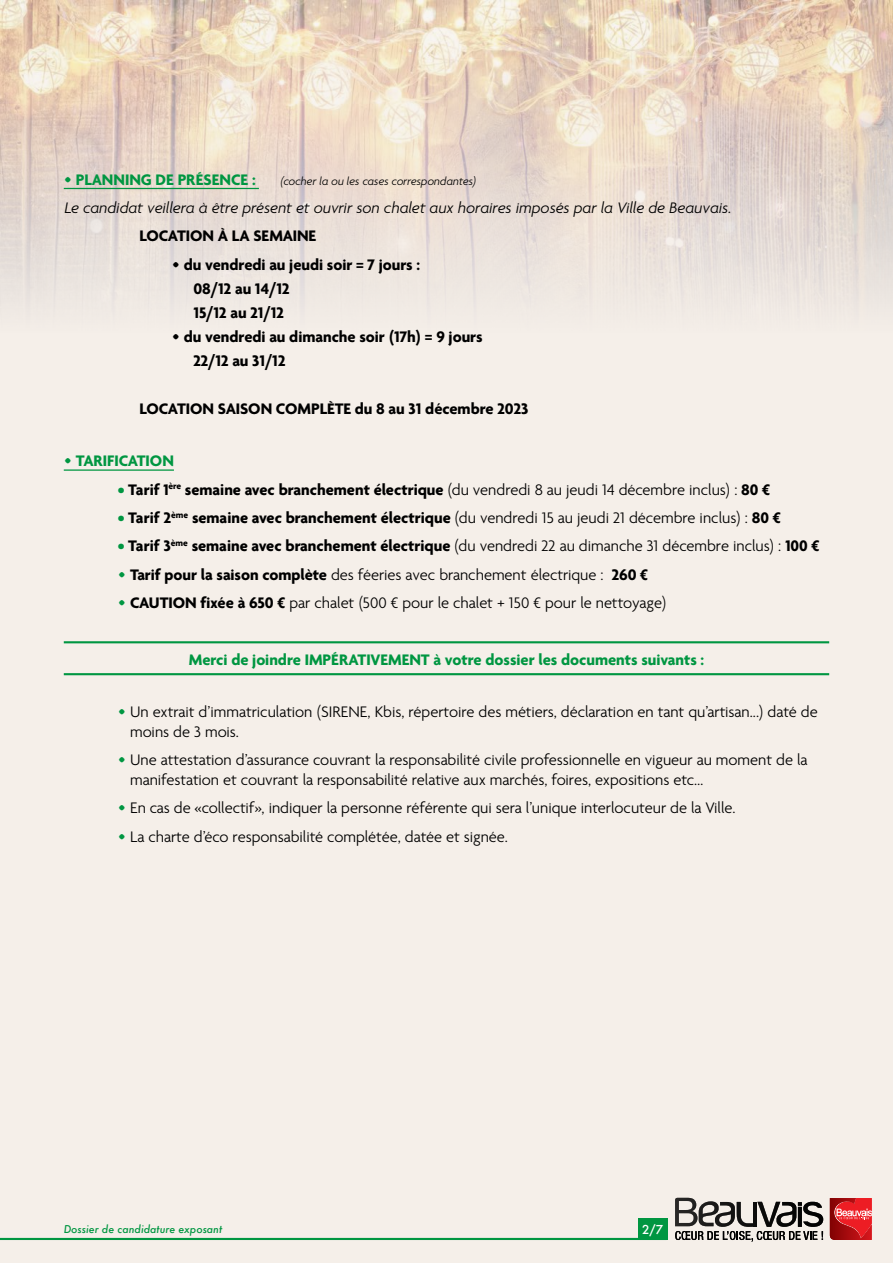
<style>
.page{position:relative;width:893px;height:1263px;background:#f5efe9}
.page>*{position:absolute;margin:0;border:0;box-sizing:border-box;transform-origin:0 0}
.t1{font:300 16.5px/19.8px "Agenda One";color:#000}
.t2{font:700 16.5px "Agenda";color:#000}
.t3{font:700 16.5px/24px "Agenda One";color:#000}
.t4{font:700 16.5px "Agenda One";color:#009641}
.t5{font:italic 300 16.5px "Agenda One";color:#000}
.t6{font:italic 300 12px "Agenda One";color:#000}
.t7{font:500 12px "Futura";color:#fff}
.t8{font:italic 500 10.5px "Futura";color:#009641}
.s1{color:#009641}
.s2{font-family:"Agenda One";font-weight:300}
.s3{font-weight:700;color:#009641}
.s4{font-weight:700}
</style>
<div class="page">
<img style="left:0;top:0;width:893px;height:307px">
<hr style="left:0;top:1238px;width:666px;height:2px;background:#009641">
<svg style="left:830px;top:1198px;width:42px;height:42px;background:#cd2b2f"></svg>
<svg style="left:675px;top:1198px;width:148px;height:44px"></svg>
<hr style="left:753px;top:1202px;width:4px;height:25px;background:#0c0c0c">
<div style="left:638px;top:1219px;width:30px;height:21px;background:#009641"></div>
<hr style="left:64px;top:188px;width:195px;height:1px;background:#009641">
<hr style="left:64px;top:469px;width:110px;height:2px;background:#009641">
<hr style="left:64px;top:641px;width:765px;height:2px;background:#009641">
<hr style="left:64px;top:673px;width:765px;height:2px;background:#009641">
<p class="t4" style="left:64px;top:170px;width:193px">• PLANNING DE PRÉSENCE :</p>
<p class="t6" style="left:280px;top:175px;width:197px">(cocher la ou les cases correspondantes)</p>
<p class="t5" style="left:64px;top:199px;width:668px">Le candidat veillera à être présent et ouvrir son chalet aux horaires imposés par la Ville de Beauvais.</p>
<p class="t3" style="left:139px;top:224px;width:178px">LOCATION À LA SEMAINE</p>
<p class="t3" style="left:193px;top:253px;width:228px;text-indent:-22px">• du vendredi au jeudi soir = 7 jours :<br>08/12 au 14/12<br>15/12 au 21/12</p>
<p class="t3" style="left:193px;top:325px;width:291px;text-indent:-22px">• du vendredi au dimanche soir (17h) = 9 jours<br>22/12 au 31/12</p>
<p class="t3" style="left:139px;top:397px;width:391px">LOCATION SAISON COMPLÈTE du 8 au 31 décembre 2023</p>
<p class="t4" style="left:64px;top:452px;width:112px">• TARIFICATION</p>
<p class="t2" style="left:118px;top:481px;width:654px"><span class="s1">•</span> Tarif 1<sup>ère</sup> semaine avec branchement électrique <span class="s2">(du vendredi 8 au jeudi 14 décembre inclus) :</span> 80 €</p>
<p class="t2" style="left:118px;top:509px;width:665px"><span class="s1">•</span> Tarif 2<sup>ème</sup> semaine avec branchement électrique <span class="s2">(du vendredi 15 au jeudi 21 décembre inclus) :</span> 80 €</p>
<p class="t2" style="left:118px;top:537px;width:703px"><span class="s1">•</span> Tarif 3<sup>ème</sup> semaine avec branchement électrique <span class="s2">(du vendredi 22 au dimanche 31 décembre inclus) :</span> 100 €</p>
<p class="t1" style="left:118px;top:565px;width:532px"><span class="s3">•</span> <span class="s4">Tarif pour la saison complète</span> des féeries avec branchement électrique : <span class="s4">260 €</span></p>
<p class="t1" style="left:118px;top:593px;width:550px"><span class="s3">•</span> <span class="s4">CAUTION fixée à 650 €</span> par chalet (500 € pour le chalet + 150 € pour le nettoyage)</p>
<p class="t4" style="left:189px;top:650px;width:517px">Merci de joindre IMPÉRATIVEMENT à votre dossier les documents suivants :</p>
<p class="t1" style="left:130px;top:702px;width:689px;text-indent:-12px"><span class="s3">•</span> Un extrait d’immatriculation (SIRENE, Kbis, répertoire des métiers, déclaration en tant qu’artisan...) daté de moins de 3 mois.</p>
<p class="t1" style="left:130px;top:750px;width:679px;text-indent:-12px"><span class="s3">•</span> Une attestation d’assurance couvrant la responsabilité civile professionnelle en vigueur au moment de la manifestation et couvrant la responsabilité relative aux marchés, foires, expositions etc…</p>
<p class="t1" style="left:118px;top:798px;width:619px"><span class="s3">•</span> En cas de «collectif», indiquer la personne référente qui sera l’unique interlocuteur de la Ville.</p>
<p class="t1" style="left:118px;top:826px;width:392px"><span class="s3">•</span> La charte d’éco responsabilité complétée, datée et signée.</p>
<p class="t8" style="left:64px;top:1222px;width:160px">Dossier de candidature exposant</p>
<p class="t7" style="left:642px;top:1222px;width:23px">2/7</p>
</div>
